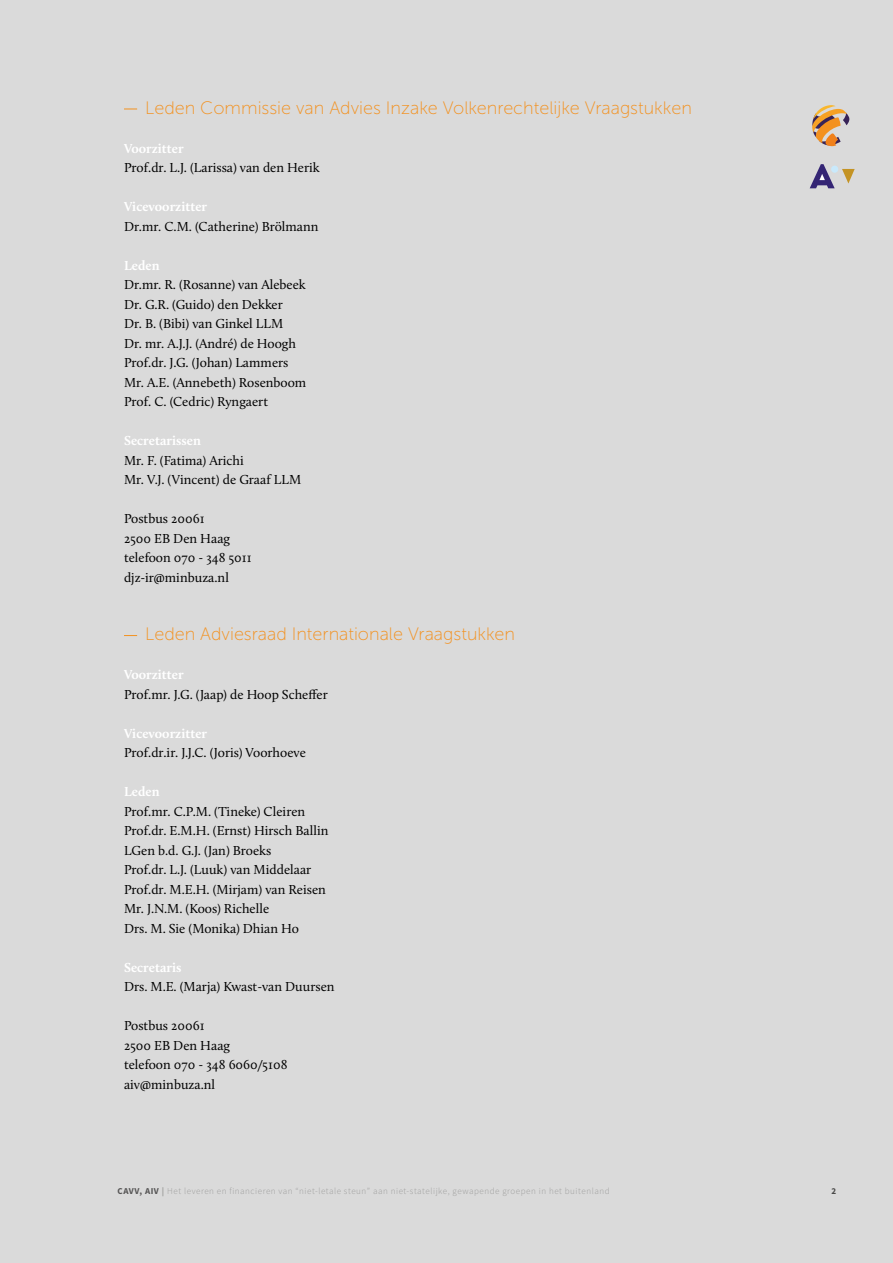
<style>
.page{position:relative;width:893px;height:1263px;background:#dadada}
.page>*{position:absolute;margin:0;border:0;box-sizing:border-box;transform-origin:0 0}
.t1{font:18px "Museo Sans 100";color:#f3911f}
.t2{font:13.5px/19.5px "Calluna";color:#000}
.t3{font:700 13.5px "Calluna";color:#fff}
.t4{font:300 9px "Source Sans Pro";letter-spacing:.06em;color:#9d9d9c}
.t5{font:700 9px "Source Sans Pro";color:#4a4a49}
.s1{font-weight:700;color:#555454}
.s2{font-weight:700}
</style>
<div class="page">
<svg style="left:812px;top:105px;width:38px;height:41px"></svg>
<svg style="left:810px;top:164px;width:25px;height:24px"></svg>
<svg style="left:842px;top:169px;width:13px;height:15px"></svg>
<div style="left:831px;top:166px;width:7px;height:7px;background:#c9e9fb;border-radius:50%"></div>
<svg style="left:124px;top:109px;width:13px;height:1px"></svg>
<svg style="left:124px;top:635px;width:13px;height:1px"></svg>
<h1 class="t1" style="left:145px;top:98px;width:548px">Leden Commissie van Advies Inzake Volkenrechtelijke Vraagstukken</h1>
<p class="t3" style="left:124px;top:140px;width:61px">Voorzitter</p>
<p class="t2" style="left:124px;top:158px;width:197px">Prof.dr. L.J. (Larissa) van den Herik</p>
<p class="t3" style="left:124px;top:198px;width:85px">Vicevoorzitter</p>
<p class="t2" style="left:124px;top:216px;width:196px">Dr.mr. C.M. (Catherine) Brölmann</p>
<p class="t3" style="left:124px;top:257px;width:37px">Leden</p>
<p class="t2" style="left:124px;top:275px;width:184px">Dr.mr. R. (Rosanne) van Alebeek<br>Dr. G.R. (Guido) den Dekker<br>Dr. B. (Bibi) van Ginkel LLM<br>Dr. mr. A.J.J. (André) de Hoogh<br>Prof.dr. J.G. (Johan) Lammers<br>Mr. A.E. (Annebeth) Rosenboom<br>Prof. C. (Cedric) Ryngaert</p>
<p class="t3" style="left:124px;top:432px;width:78px">Secretarissen</p>
<p class="t2" style="left:124px;top:450px;width:179px">Mr. F. (Fatima) Arichi<br>Mr. V.J. (Vincent) de Graaf LLM</p>
<p class="t2" style="left:124px;top:509px;width:129px">Postbus 20061<br>2500 EB Den Haag telefoon 070 - 348 5011 djz-ir@minbuza.nl</p>
<h1 class="t1" style="left:145px;top:625px;width:371px">Leden Adviesraad Internationale Vraagstukken</h1>
<p class="t3" style="left:124px;top:666px;width:61px">Voorzitter</p>
<p class="t2" style="left:124px;top:684px;width:205px">Prof.mr. J.G. (Jaap) de Hoop Scheffer</p>
<p class="t3" style="left:124px;top:725px;width:85px">Vicevoorzitter</p>
<p class="t2" style="left:124px;top:743px;width:183px">Prof.dr.ir. J.J.C. (Joris) Voorhoeve</p>
<p class="t3" style="left:124px;top:783px;width:37px">Leden</p>
<p class="t2" style="left:124px;top:801px;width:206px">Prof.mr. C.P.M. (Tineke) Cleiren<br>Prof.dr. E.M.H. (Ernst) Hirsch Ballin<br>LGen b.d. G.J. (Jan) Broeks<br>Prof.dr. L.J. (Luuk) van Middelaar<br>Prof.dr. M.E.H. (Mirjam) van Reisen<br>Mr. J.N.M. (Koos) Richelle<br>Drs. M. Sie (Monika) Dhian Ho</p>
<p class="t3" style="left:124px;top:959px;width:59px">Secretaris</p>
<p class="t2" style="left:124px;top:977px;width:212px">Drs. M.E. (Marja) Kwast-van Duursen</p>
<p class="t2" style="left:124px;top:1016px;width:165px">Postbus 20061<br>2500 EB Den Haag<br>telefoon 070 - 348 6060/5108 aiv@minbuza.nl</p>
<p class="t4" style="left:118px;top:1186px;width:493px"><span class="s1">CAVV, AIV</span> <span class="s2">|</span> Het leveren en financieren van “niet-letale steun” aan niet-statelijke, gewapende groepen in het buitenland</p>
<p class="t5" style="left:831px;top:1185px;width:6px">2</p>
</div>
